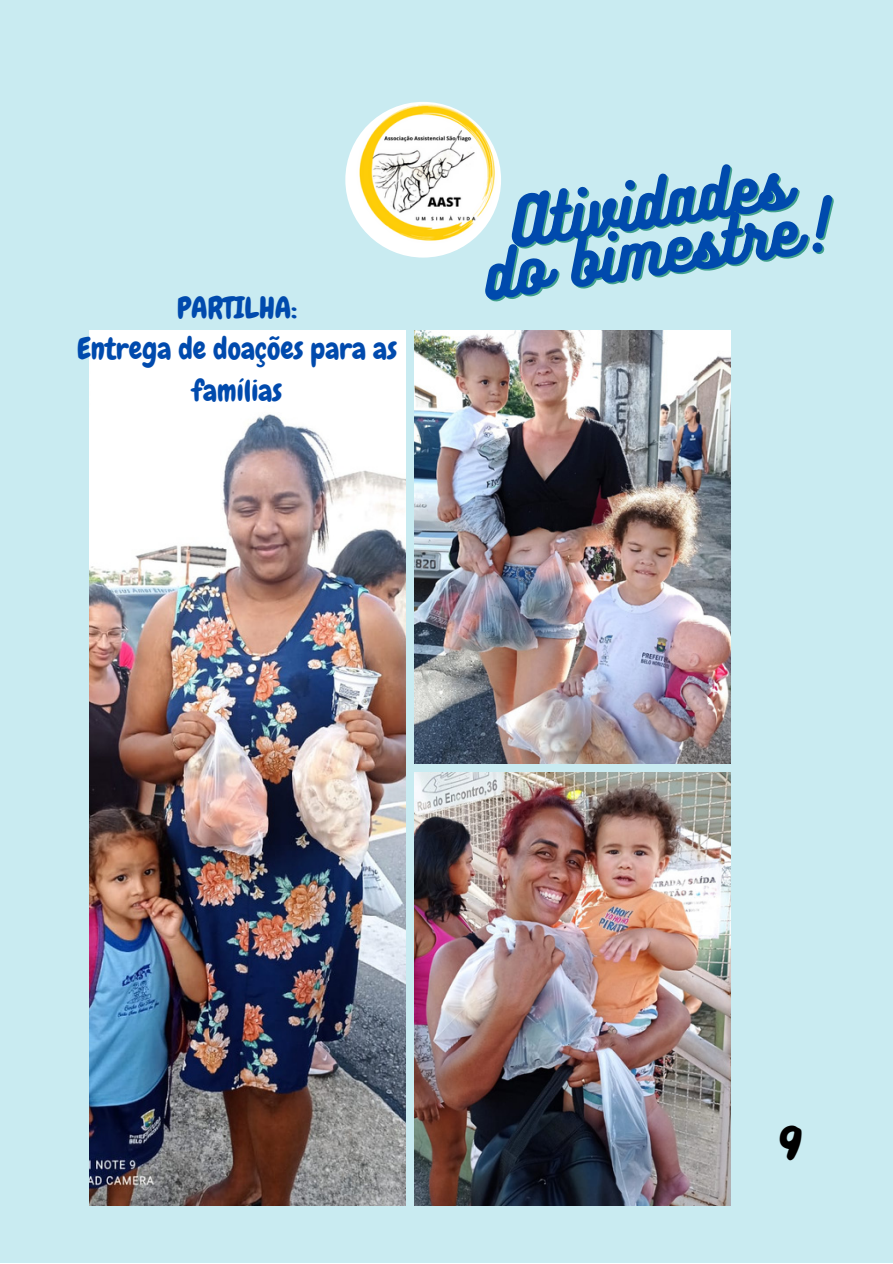
<style>
.page{position:relative;width:893px;height:1264px;background:#fff}
.page>*{position:absolute;margin:0;border:0;box-sizing:border-box;transform-origin:0 0}
.t1{font:60.45px/47.8px "Bukhari Script";color:#004aad;text-align:center}
.t2{font:46.35px "More Sugar";color:#000}
.t3{font:29.7px/41.5px "Chewy";color:#004aad;text-align:center}
</style>
<div class="page">
<div style="left:0;top:0;width:892px;height:1262px;background:#c9ebf1"></div>
<img style="left:89px;top:331px;width:316px;height:874px">
<img style="left:414px;top:331px;width:316px;height:433px">
<img style="left:414px;top:773px;width:316px;height:432px">
<img style="left:345px;top:102px;width:156px;height:155px;border-radius:50%">
<p class="t3" style="left:77px;top:287px;width:321px">PARTILHA:<br>Entrega de doações para as famílias</p>
<h1 class="t1" style="left:473px;top:201px;width:350px;rotate:-8deg">Atividades do bimestre!</h1>
<h2 class="t2" style="left:778px;top:1117px;width:27px">9</h2>
</div>
